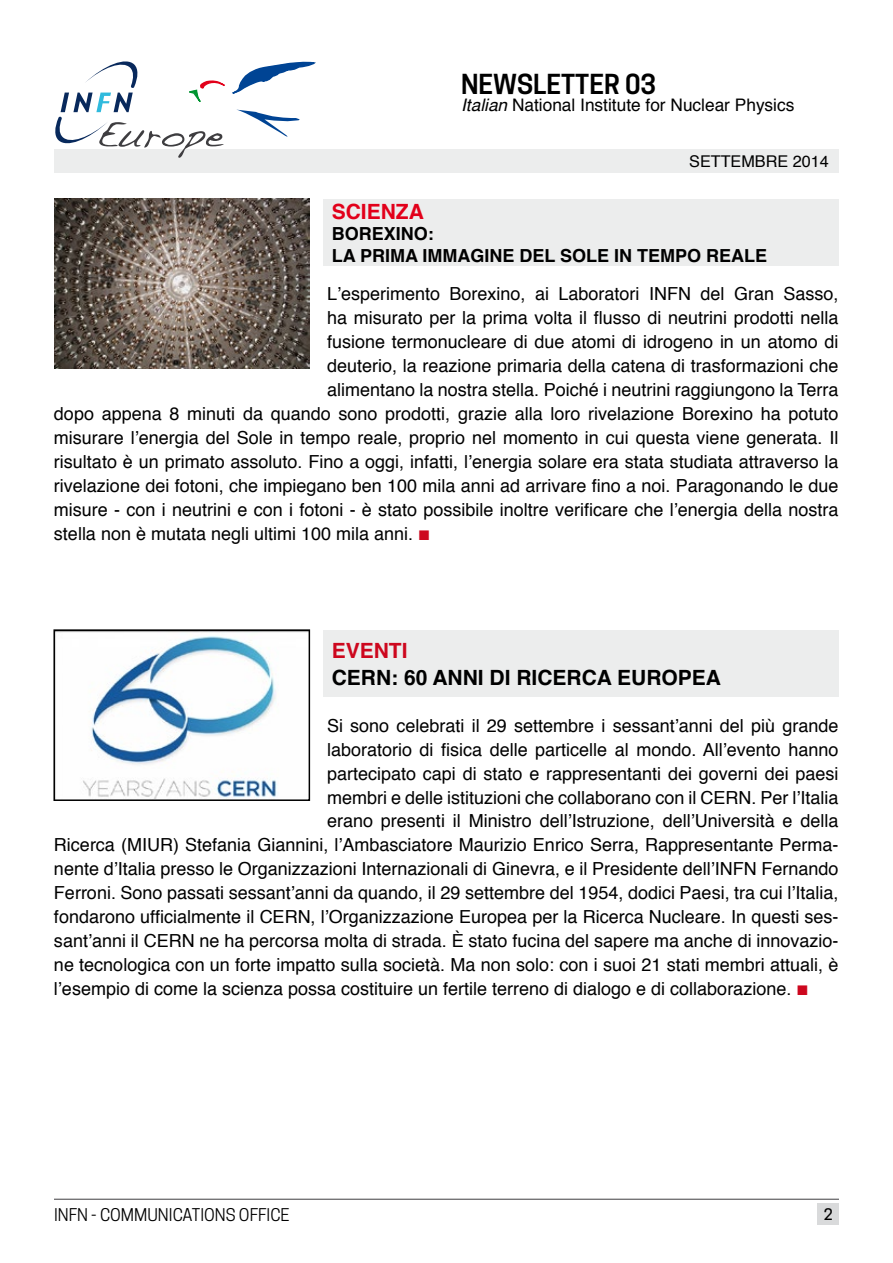
<style>
.page{position:relative;width:893px;height:1263px;background:#fff}
.page>*{position:absolute;margin:0;border:0;box-sizing:border-box;transform-origin:0 0}
.t1{font:600 25.95px "Cooper Hewitt";color:#000}
.t2{font:700 21px "Helvetica";color:#000}
.t3{font:700 21px "Helvetica";color:#e2001a}
.t4{font:700 21px "Helvetica";color:#cd071e}
.t5{font:18px "Helvetica";color:#000}
.t6{font:700 18px/21.6px "Helvetica";color:#000}
.t7{font:17.25px "Helvetica";color:#000}
.t8{font:16.5px "Cooper Hewitt";color:#000}
.t9{font:16.2px "Helvetica";color:#000}
.t10{font:500 15px "Cooper Hewitt";color:#000}
.s1{font-style:italic}
.s2{font-family:"Cooper Hewitt";color:#cd071e}
</style>
<div class="page">
<div style="left:54px;top:149px;width:785px;height:23px;background:#eceded"></div>
<svg style="left:55px;top:61px;width:261px;height:97px"></svg>
<hr style="left:54px;top:1199px;width:785px;height:1px;background:#3e3d40">
<div style="left:818px;top:1203px;width:21px;height:22px;background:#d9dadb"></div>
<img style="left:54px;top:199px;width:255px;height:170px">
<div style="left:323px;top:199px;width:516px;height:67px;background:#eceded"></div>
<img style="left:56px;top:632px;width:251px;height:166px">
<div style="left:53px;top:629px;width:257px;height:172px;border:2px solid #000"></div>
<div style="left:323px;top:630px;width:516px;height:67px;background:#eceded"></div>
<h1 class="t1" style="left:461px;top:69px;width:197px">NEWSLETTER 03</h1>
<p class="t7" style="left:461px;top:92px;width:335px"><span class="s1">Italian</span> National Institute for Nuclear Physics</p>
<p class="t9" style="left:689px;top:149px;width:141px">SETTEMBRE 2014</p>
<p class="t3" style="left:332px;top:194px;width:94px">SCIENZA</p>
<p class="t6" style="left:332px;top:223px;width:437px">BOREXINO:<br>LA PRIMA IMMAGINE DEL SOLE IN TEMPO REALE</p>
<p class="t5" style="left:327px;top:280px;width:513px">L’esperimento Borexino, ai Laboratori INFN del Gran Sasso,</p>
<p class="t5" style="left:327px;top:304px;width:513px">ha misurato per la prima volta il flusso di neutrini prodotti nella</p>
<p class="t5" style="left:327px;top:328px;width:513px">fusione termonucleare di due atomi di idrogeno in un atomo di</p>
<p class="t5" style="left:327px;top:352px;width:513px">deuterio, la reazione primaria della catena di trasformazioni che</p>
<p class="t5" style="left:327px;top:376px;width:513px">alimentano la nostra stella. Poiché i neutrini raggiungono la Terra</p>
<p class="t5" style="left:54px;top:400px;width:786px">dopo appena 8 minuti da quando sono prodotti, grazie alla loro rivelazione Borexino ha potuto</p>
<p class="t5" style="left:54px;top:424px;width:786px">misurare l’energia del Sole in tempo reale, proprio nel momento in cui questa viene generata. Il</p>
<p class="t5" style="left:54px;top:448px;width:786px">risultato è un primato assoluto. Fino a oggi, infatti, l’energia solare era stata studiata attraverso la</p>
<p class="t5" style="left:54px;top:472px;width:786px">rivelazione dei fotoni, che impiegano ben 100 mila anni ad arrivare fino a noi. Paragonando le due</p>
<p class="t5" style="left:54px;top:496px;width:786px">misure - con i neutrini e con i fotoni - è stato possibile inoltre verificare che l’energia della nostra</p>
<p class="t5" style="left:54px;top:520px;width:378px">stella non è mutata negli ultimi 100 mila anni. <span class="s2">▪</span></p>
<p class="t4" style="left:332px;top:634px;width:77px">EVENTI</p>
<p class="t2" style="left:332px;top:661px;width:391px">CERN: 60 ANNI DI RICERCA EUROPEA</p>
<p class="t5" style="left:327px;top:711px;width:513px">Si sono celebrati il 29 settembre i sessant’anni del più grande</p>
<p class="t5" style="left:327px;top:735px;width:513px">laboratorio di fisica delle particelle al mondo. All’evento hanno</p>
<p class="t5" style="left:327px;top:759px;width:513px">partecipato capi di stato e rappresentanti dei governi dei paesi</p>
<p class="t5" style="left:327px;top:783px;width:513px">membri e delle istituzioni che collaborano con il CERN. Per l’Italia</p>
<p class="t5" style="left:327px;top:807px;width:513px">erano presenti il Ministro dell’Istruzione, dell’Università e della</p>
<p class="t5" style="left:54px;top:831px;width:786px">Ricerca (MIUR) Stefania Giannini, l’Ambasciatore Maurizio Enrico Serra, Rappresentante Perma-</p>
<p class="t5" style="left:54px;top:855px;width:786px">nente d’Italia presso le Organizzazioni Internazionali di Ginevra, e il Presidente dell’INFN Fernando</p>
<p class="t5" style="left:54px;top:879px;width:786px">Ferroni. Sono passati sessant’anni da quando, il 29 settembre del 1954, dodici Paesi, tra cui l’Italia,</p>
<p class="t5" style="left:54px;top:903px;width:786px">fondarono ufficialmente il CERN, l’Organizzazione Europea per la Ricerca Nucleare. In questi ses-</p>
<p class="t5" style="left:54px;top:927px;width:786px">sant’anni il CERN ne ha percorsa molta di strada. È stato fucina del sapere ma anche di innovazio-</p>
<p class="t5" style="left:54px;top:951px;width:786px">ne tecnologica con un forte impatto sulla società. Ma non solo: con i suoi 21 stati membri attuali, è</p>
<p class="t5" style="left:54px;top:975px;width:756px">l’esempio di come la scienza possa costituire un fertile terreno di dialogo e di collaborazione. <span class="s2">▪</span></p>
<p class="t8" style="left:54px;top:1205px;width:237px">INFN - COMMUNICATIONS OFFICE</p>
<p class="t10" style="left:824px;top:1205px;width:10px">2</p>
</div>
